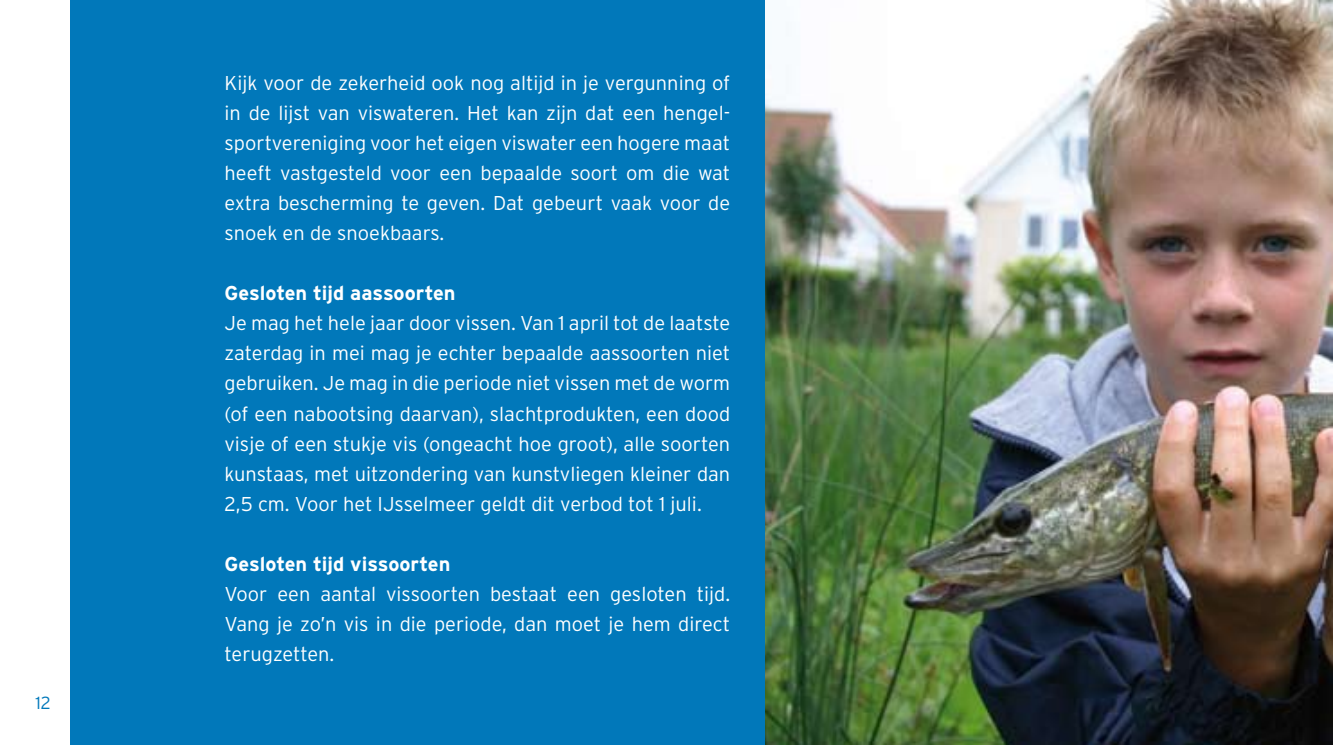
<style>
.page{position:relative;width:1333px;height:745px;background:#fff}
.page>*{position:absolute;margin:0;border:0;box-sizing:border-box;transform-origin:0 0}
.t1{font:300 20px/30px "Interstate";color:#fff;text-align:justify}
.t2{font:700 20px "Interstate";color:#fff}
.t3{font:300 17.5px "Interstate";color:#0178ba}
</style>
<div class="page">
<div style="left:71px;top:0;width:1261px;height:744px;background:#0178ba"></div>
<img style="left:765px;top:0;width:567px;height:744px">
<p class="t3" style="left:35px;top:693px;width:17px">12</p>
<p class="t1" style="left:224px;top:68px;width:507px">Kijk voor de zekerheid ook nog altijd in je vergunning of in de lijst van viswateren. Het kan zijn dat een hengel&shy;sportvereniging voor het eigen viswater een hogere maat heeft vastgesteld voor een bepaalde soort om die wat extra bescherming te geven. Dat gebeurt vaak voor de snoek en de snoekbaars.</p>
<p class="t2" style="left:224px;top:282px;width:232px">Gesloten tijd aassoorten</p>
<p class="t1" style="left:224px;top:308px;width:507px">Je mag het hele jaar door vissen. Van 1 april tot de laatste zaterdag in mei mag je echter bepaalde aassoorten niet gebruiken. Je mag in die periode niet vissen met de worm (of een nabootsing daarvan), slachtprodukten, een dood visje of een stukje vis (ongeacht hoe groot), alle soorten kunstaas, met uitzondering van kunstvliegen kleiner dan 2,5 cm. Voor het IJsselmeer geldt dit verbod tot 1 juli.</p>
<p class="t2" style="left:224px;top:552px;width:227px">Gesloten tijd vissoorten</p>
<p class="t1" style="left:224px;top:578px;width:507px">Voor een aantal vissoorten bestaat een gesloten tijd.<br>Vang je zo’n vis in die periode, dan moet je hem direct terugzetten.</p>
</div>
